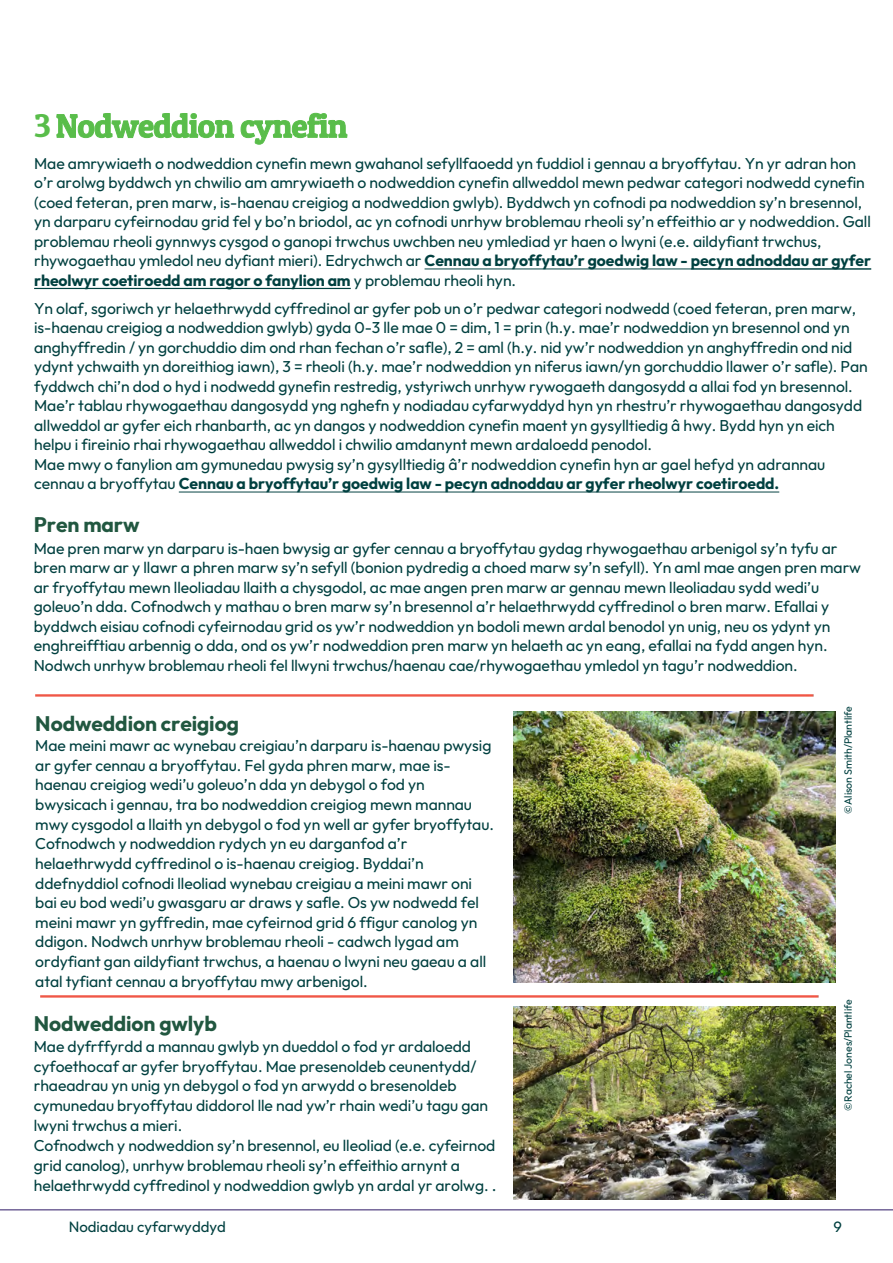
<style>
.page{position:relative;width:893px;height:1263px;background:#fff}
.page>*{position:absolute;margin:0;border:0;box-sizing:border-box;transform-origin:0 0}
.t1{font:33px "Patua One";letter-spacing:-.02em;color:#59bd4a}
.t2{font:700 21px "Outfit";letter-spacing:-.005em;color:#215740}
.t3{font:700 21px "Outfit";letter-spacing:-.005em;color:#215740}
.t4{font:15.75px/19.5px "Outfit";letter-spacing:-.005em;color:#004040}
.t5{font:15px "Outfit";color:#004040}
.t6{font:10.5px "Outfit";letter-spacing:-.005em;color:#004040}
.s1{font-weight:700}
.s2{font-style:inherit}
.s3{font-size:16.5px}
</style>
<div class="page">
<hr style="left:0;top:1209px;width:893px;height:1px;background:#513f7f">
<img style="left:513px;top:711px;width:323px;height:271px">
<img style="left:513px;top:1007px;width:323px;height:192px">
<hr style="left:425px;top:269px;width:266px;height:1px;background:#004040">
<hr style="left:691px;top:269px;width:180px;height:1px;background:#004040">
<hr style="left:34px;top:288px;width:317px;height:1px;background:#004040">
<hr style="left:179px;top:492px;width:600px;height:1px;background:#004040">
<img style="left:35px;top:694px;width:779px;height:3px">
<img style="left:40px;top:996px;width:779px;height:2px">
<p class="t1" style="left:34px;top:105px;width:315px">3 Nodweddion cynefin</p>
<p class="t4" style="left:34px;top:154px;width:838px">Mae amrywiaeth o nodweddion cynefin mewn gwahanol sefyllfaoedd yn fuddiol i gennau a bryoffytau. Yn yr adran hon o’r arolwg byddwch yn chwilio am amrywiaeth o nodweddion cynefin allweddol mewn pedwar categori nodwedd cynefin (coed feteran, pren marw, is-haenau creigiog a nodweddion gwlyb). Byddwch yn cofnodi pa nodweddion sy’n bresennol, yn darparu cyfeirnodau grid fel y bo’n briodol, ac yn cofnodi unrhyw broblemau rheoli sy’n effeithio ar y nodweddion. Gall problemau rheoli gynnwys cysgod o ganopi trwchus uwchben neu ymlediad yr haen o lwyni (e.e. aildyfiant trwchus, rhywogaethau ymledol neu dyfiant mieri). Edrychwch ar <span class="s1">Cennau a bryoffytau’r goedwig law - pecyn adnoddau ar gyfer rheolwyr coetiroedd am ragor o fanylion am</span> y problemau rheoli hyn.</p>
<p class="t4" style="left:34px;top:299px;width:835px">Yn olaf, sgoriwch yr helaethrwydd cyffredinol ar gyfer pob un o’r pedwar categori nodwedd (coed feteran, pren marw, is-haenau creigiog a nodweddion gwlyb) gyda 0-3 lle mae 0 = dim, 1 = prin (h.y. mae’r nodweddion yn bresennol ond yn anghyffredin / yn gorchuddio dim ond rhan fechan o’r safle), 2 = aml (h.y. nid yw’r nodweddion yn anghyffredin ond nid ydynt ychwaith yn doreithiog iawn), 3 = rheoli (h.y. mae’r nodweddion yn niferus iawn/yn gorchuddio llawer o’r safle). Pan fyddwch chi’n dod o hyd i nodwedd gynefin restredig, ystyriwch unrhyw rywogaeth dangosydd a allai fod yn bresennol.<br>Mae’r tablau rhywogaethau dangosydd yng nghefn y nodiadau cyfarwyddyd hyn yn rhestru’r rhywogaethau dangosydd allweddol ar gyfer eich rhanbarth, ac yn dangos y nodweddion cynefin maent yn gysylltiedig â hwy. Bydd hyn yn eich helpu i fireinio rhai rhywogaethau allweddol i chwilio amdanynt mewn ardaloedd penodol.<br>Mae mwy o fanylion am gymunedau pwysig sy’n gysylltiedig â’r nodweddion cynefin hyn ar gael hefyd yn adrannau cennau a bryoffytau <span class="s1">Cennau a bryoffytau’r goedwig law - pecyn adnoddau ar gyfer rheolwyr coetiroedd.</span></p>
<p class="t2" style="left:34px;top:511px;width:107px">Pren marw</p>
<p class="t4" style="left:34px;top:539px;width:829px">Mae pren marw yn darparu is-haen bwysig ar gyfer cennau a bryoffytau gydag rhywogaethau arbenigol sy’n tyfu ar bren marw ar y llawr a phren marw sy’n sefyll (bonion pydredig a choed marw sy’n sefyll). Yn aml mae angen pren marw ar fryoffytau mewn lleoliadau llaith a chysgodol, ac mae angen pren marw ar gennau mewn lleoliadau sydd wedi’u goleuo’n dda. Cofnodwch y mathau o bren marw sy’n bresennol a’r helaethrwydd cyffredinol o bren marw. Efallai y byddwch eisiau cofnodi cyfeirnodau grid os yw’r nodweddion yn bodoli mewn ardal benodol yn unig, neu os ydynt yn enghreifftiau arbennig o dda, ond os yw’r nodweddion pren marw yn helaeth ac yn eang, efallai na fydd angen hyn.<br>Nodwch unrhyw broblemau rheoli fel llwyni trwchus/haenau cae/rhywogaethau ymledol yn tagu’r nodweddion.</p>
<p class="t3" style="left:35px;top:709px;width:205px">Nodweddion <span class="s2">creigiog</span></p>
<p class="t4" style="left:35px;top:736px;width:460px">Mae meini mawr ac wynebau creigiau’n darparu is-haenau pwysig ar gyfer cennau a bryoffytau. Fel gyda phren marw, mae is&shy;haenau creigiog wedi’u goleuo’n dda yn debygol o fod yn bwysicach i gennau, tra bo <span class="s2">nodweddion</span> creigi<span class="s2">og</span> mewn mannau mwy cysgodol a llaith yn debygol o fod yn well ar gyfer bryoffytau.<br>Cofnodwch y nodweddion rydych yn eu darganfod a’r helaethrwydd cyffredinol o is-haenau creigiog. Byddai’n ddefnyddiol cofnodi lleoliad wynebau creigiau a meini mawr oni bai eu bod wedi’u gwasgaru ar draws y safle. Os yw nodwedd fel meini mawr yn gyffredin, mae cyfeirnod grid 6 ffigur canolog yn ddigon. Nodwch unrhyw broblemau rheoli - cadwch lygad am ordyfiant gan aildyfiant trwchus, a haenau o lwyni neu gaeau a all atal tyfiant cennau a bryoffytau mwy arbenigol.</p>
<p class="t2" style="left:34px;top:1010px;width:185px">Nodweddion gwlyb</p>
<p class="t4" style="left:34px;top:1037px;width:464px;line-height:20px">Mae dyfrffyrdd a mannau gwlyb yn dueddol o fod yr ardaloedd cyfoethocaf ar gyfer bryoffytau. Mae presenoldeb ceunentydd/ rhaeadrau yn unig yn debygol o fod yn arwydd o bresenoldeb cymunedau bryoffytau diddorol lle nad yw’r rhain wedi’u tagu gan lwyni trwchus a mieri.<br>Cofnodwch y nodweddion sy’n bresennol, eu lleoliad (e.e. cyfeirnod grid canolog), unrhyw broblemau rheoli sy’n effeithio arnynt a helaethrwydd cyffredinol y nodweddion gwlyb yn ardal yr arolwg. <span class="s3">.</span></p>
<p class="t5" style="left:69px;top:1217px;width:159px">Nodiadau cyfarwyddyd</p>
<p class="t6" style="left:842px;top:814px;width:109px;rotate:-90deg">©Alison Smith/Plantlife</p>
<p class="t6" style="left:842px;top:1111px;width:113px;rotate:-90deg">©Rachel Jones/Plantlife</p>
<p class="t5" style="left:833px;top:1217px;width:10px">9</p>
</div>
